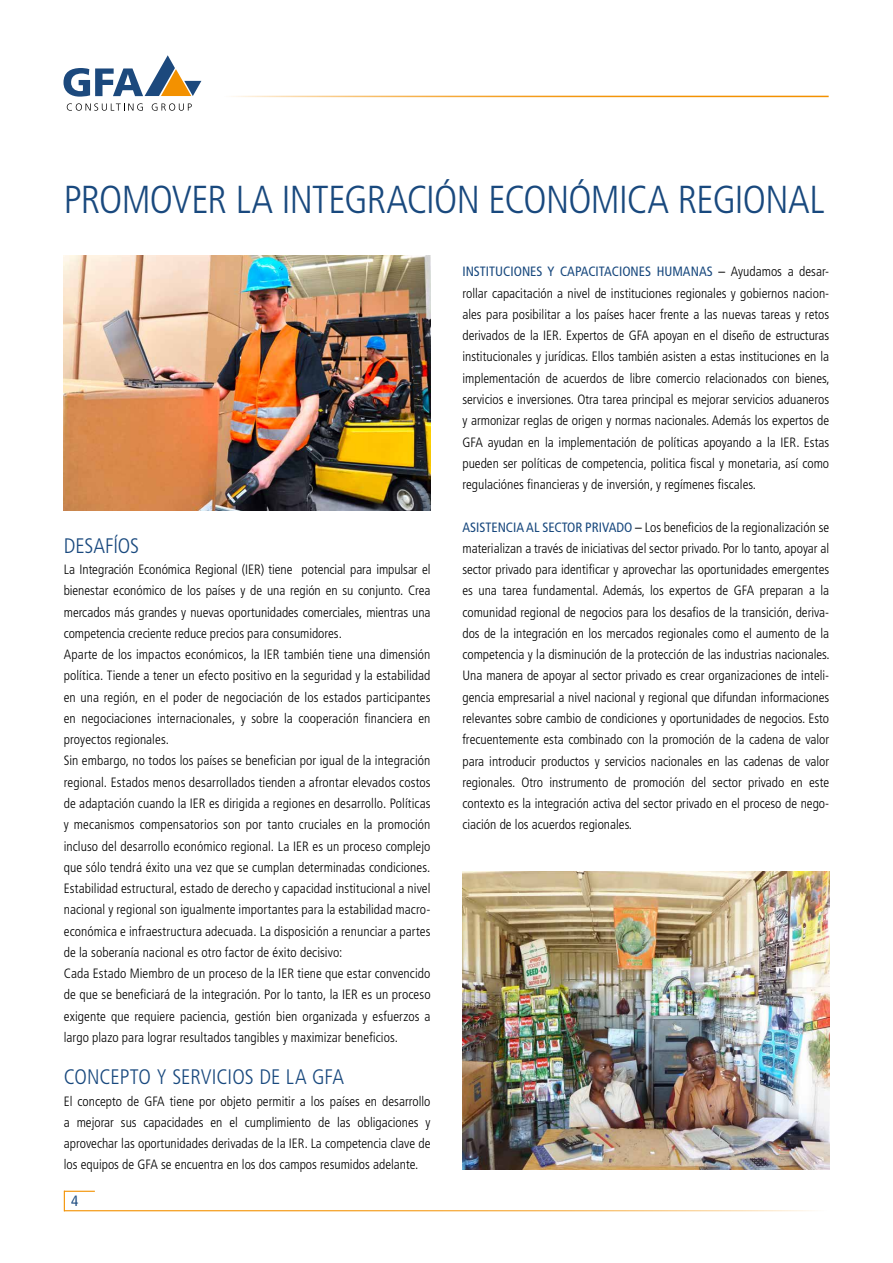
<style>
.page{position:relative;width:893px;height:1263px;background:#fff}
.page>*{position:absolute;margin:0;border:0;box-sizing:border-box;transform-origin:0 0}
.t1{font:300 condensed 39px "Frutiger LT Std";letter-spacing:-.02em;color:#19497e}
.t2{font:300 condensed 21px "Frutiger LT Std";letter-spacing:-.005em;color:#19497e}
.t3{font:condensed 15px "Frutiger LT Std";color:#19497e}
.t4{font:300 condensed 13.5px/21.3px "Frutiger LT Std";letter-spacing:.005em;color:#000;text-align:justify}
.s1{font-weight:400;color:#19497e}
.s2{font-weight:400}
</style>
<div class="page">
<img style="left:462px;top:872px;width:367px;height:297px">
<img style="left:64px;top:255px;width:367px;height:255px">
<hr style="left:221px;top:96px;width:608px;height:1px;background:#f39100">
<svg style="left:67px;top:103px;width:76px;height:8px"></svg>
<svg style="left:152px;top:103px;width:40px;height:8px"></svg>
<svg style="left:63px;top:55px;width:138px;height:42px"></svg>
<hr style="left:64px;top:1210px;width:765px;height:1px;background:#f39100">
<hr style="left:64px;top:1191px;width:31px;height:1px;background:#f39100">
<svg style="left:64px;top:1192px;width:1px;height:18px"></svg>
<h1 class="t1" style="left:64px;top:177px;width:762px">PROMOVER LA INTEGRACIÓN ECONÓMICA REGIONAL</h1>
<h2 class="t2" style="left:64px;top:534px;width:77px">DESAFÍOS</h2>
<p class="t4" style="left:64px;top:559px;width:368px;text-align:left">La Integración Económica Regional (IER) tiene potencial para impulsar el bienestar económico de los países y de una región en su conjunto. Crea mercados más grandes y nuevas oportunidades comerciales, mientras una competencia creciente reduce precios para consumidores.<br>Aparte de los impactos económicos, la IER también tiene una dimensión política. Tiende a tener un efecto positivo en la seguridad y la estabilidad en una región, en el poder de negociación de los estados participantes en negociaciones internacionales, y sobre la cooperación financiera en proyectos regionales.<br>Sin embargo, no todos los países se benefician por igual de la integración regional. Estados menos desarrollados tienden a afrontar elevados costos de adaptación cuando la IER es dirigida a regiones en desarrollo. Políticas y mecanismos compensatorios son por tanto cruciales en la promoción incluso del desarrollo económico regional. La IER es un proceso complejo que sólo tendrá éxito una vez que se cumplan determinadas condiciones.<br>Estabilidad estructural, estado de derecho y capacidad institucional a nivel nacional y regional son igualmente importantes para la estabilidad macro&shy;económica e infraestructura adecuada. La disposición a renunciar a partes de la soberanía nacional es otro factor de éxito decisivo:<br>Cada Estado Miembro de un proceso de la IER tiene que estar convencido de que se beneficiará de la integración. Por lo tanto, la IER es un proceso exigente que requiere paciencia, gestión bien organizada y esfuerzos a largo plazo para lograr resultados tangibles y maximizar beneficios.</p>
<h2 class="t2" style="left:64px;top:1065px;width:282px">CONCEPTO Y SERVICIOS DE LA GFA</h2>
<p class="t4" style="left:64px;top:1090px;width:368px">El concepto de GFA tiene por objeto permitir a los países en desarrollo a mejorar sus capacidades en el cumplimiento de las obligaciones y aprovechar las oportunidades derivadas de la IER. La competencia clave de los equipos de GFA se encuentra en los dos campos resumidos adelante.</p>
<p class="t3" style="left:71px;top:1192px;width:9px">4</p>
<p class="t4" style="left:462px;top:261px;width:369px"><span class="s1">INSTITUCIONES Y CAPACITACIONES HUMANAS</span> <span class="s2">–</span> Ayudamos a desar&shy;rollar capacitación a nivel de instituciones regionales y gobiernos nacion&shy;ales para posibilitar a los países hacer frente a las nuevas tareas y retos derivados de la IER. Expertos de GFA apoyan en el diseño de estructuras institucionales y jurídicas. Ellos también asisten a estas instituciones en la implementación de acuerdos de libre comercio relacionados con bienes, servicios e inversiones. Otra tarea principal es mejorar servicios aduaneros y armonizar reglas de origen y normas nacionales. Además los expertos de GFA ayudan en la implementación de políticas apoyando a la IER. Estas pueden ser políticas de competencia, politica fiscal y monetaria, así como regulaciónes financieras y de inversión, y regímenes fiscales.</p>
<p class="t4" style="left:462px;top:516px;width:369px"><span class="s1">ASISTENCIA AL SECTOR PRIVADO</span> <span class="s2">–</span> Los beneficios de la regionalización se materializan a través de iniciativas del sector privado. Por lo tanto, apoyar al sector privado para identificar y aprovechar las oportunidades emergentes es una tarea fundamental. Además, los expertos de GFA preparan a la comunidad regional de negocios para los desafios de la transición, deriva&shy;dos de la integración en los mercados regionales como el aumento de la competencia y la disminución de la protección de las industrias nacionales.<br>Una manera de apoyar al sector privado es crear organizaciones de inteli&shy;gencia empresarial a nivel nacional y regional que difundan informaciones relevantes sobre cambio de condiciones y oportunidades de negocios. Esto frecuentemente esta combinado con la promoción de la cadena de valor para introducir productos y servicios nacionales en las cadenas de valor regionales. Otro instrumento de promoción del sector privado en este contexto es la integración activa del sector privado en el proceso de nego&shy;ciación de los acuerdos regionales.</p>
</div>
